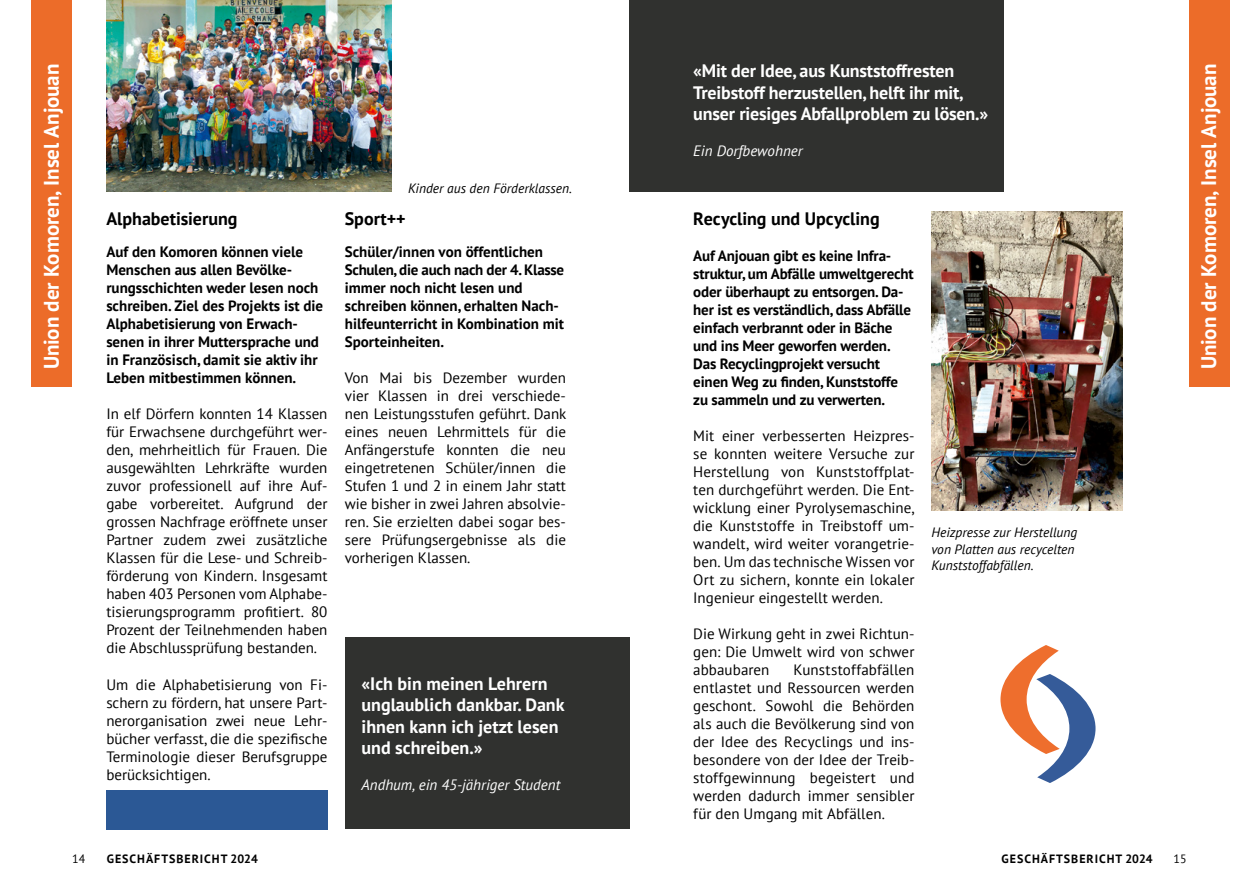
<style>
.page{position:relative;width:1259px;height:893px;background:#fff}
.page>*{position:absolute;margin:0;border:0;box-sizing:border-box;transform-origin:0 0}
.t1{font:700 21px "PT Sans";letter-spacing:-.005em;color:#fff}
.t2{font:700 18px/21.6px "PT Sans";letter-spacing:-.01em;color:#fff}
.t3{font:700 18px "PT Sans";color:#000}
.t4{font:15px/18px "PT Sans";color:#000;text-align:justify}
.t5{font:700 15px/18px "PT Sans";color:#000}
.t6{font:italic 15px "PT Sans";color:#fff}
.t7{font:italic 13.5px/16.2px "PT Sans";color:#000}
.t8{font:700 12px "PT Sans";letter-spacing:.08em;color:#000}
.t9{font:12px "PT Sans";color:#000}
</style>
<div class="page">
<div style="left:31px;top:0;width:40px;height:386px;background:#ec6c29"></div>
<img style="left:106px;top:0;width:285px;height:192px">
<div style="left:1188px;top:0;width:41px;height:386px;background:#ec6c29"></div>
<div style="left:344px;top:637px;width:285px;height:192px;background:#30312f"></div>
<div style="left:629px;top:0;width:374px;height:192px;background:#30312f"></div>
<div style="left:106px;top:790px;width:221px;height:39px;background:#2b5895"></div>
<img style="left:931px;top:212px;width:191px;height:298px">
<svg style="left:1000px;top:645px;width:95px;height:138px"></svg>
<h1 class="t1" style="left:37px;top:369px;width:307px;rotate:-90deg">Union der Komoren, Insel Anjouan</h1>
<p class="t3" style="left:106px;top:207px;width:133px">Alphabetisierung</p>
<p class="t5" style="left:106px;top:243px;width:218px">Auf den Komoren können viele<br>Menschen aus allen Bevölke&shy;rungsschichten weder lesen noch schreiben. Ziel des Projekts ist die<br>Alphabetisierung von Erwach&shy;senen in ihrer Muttersprache und in Französisch, damit sie aktiv ihr<br>Leben mitbestimmen können.</p>
<p class="t4" style="left:106px;top:405px;width:223px">In elf Dörfern konnten 14 Klassen für Erwachsene durchgeführt wer&shy;den, mehrheitlich für Frauen. Die ausgewählten Lehrkräfte wurden zuvor professionell auf ihre Auf&shy;gabe vorbereitet. Aufgrund der grossen Nachfrage eröffnete unser Partner zudem zwei zusätzliche Klassen für die Lese- und Schreib&shy;förderung von Kindern. Insgesamt haben 403 Personen vom Alphabe&shy;tisierungsprogramm profitiert. 80<br>Prozent der Teilnehmenden haben die Abschlussprüfung bestanden.</p>
<p class="t4" style="left:106px;top:675px;width:223px">Um die Alphabetisierung von Fi&shy;schern zu fördern, hat unsere Part&shy;nerorganisation zwei neue Lehr&shy;bücher verfasst, die die spezifische Terminologie dieser Berufsgruppe berücksichtigen.</p>
<p class="t7" style="left:408px;top:180px;width:165px">Kinder aus den Förderklassen.</p>
<p class="t3" style="left:345px;top:207px;width:62px">Sport++</p>
<p class="t5" style="left:345px;top:243px;width:221px">Schüler/innen von öffentlichen<br>Schulen, die auch nach der 4. Klasse immer noch nicht lesen und schreiben können, erhalten Nach&shy;hilfeunterricht in Kombination mit<br>Sporteinheiten.</p>
<p class="t4" style="left:345px;top:369px;width:223px">Von Mai bis Dezember wurden vier Klassen in drei verschiede&shy;nen Leistungsstufen geführt. Dank eines neuen Lehrmittels für die Anfängerstufe konnten die neu eingetretenen Schüler/innen die Stufen 1 und 2 in einem Jahr statt wie bisher in zwei Jahren absolvie&shy;ren. Sie erzielten dabei sogar bes&shy;sere Prüfungsergebnisse als die vorherigen Klassen.</p>
<p class="t2" style="left:361px;top:672px;width:205px">«Ich bin meinen Lehrern unglaublich dankbar. Dank ihnen kann ich jetzt lesen und schreiben.»</p>
<p class="t6" style="left:361px;top:775px;width:200px">Andhum, ein 45-jähriger Student</p>
<p class="t2" style="left:693px;top:60px;width:296px">«Mit der Idee, aus Kunststoffresten<br>Treibstoff herzustellen, helft ihr mit, unser riesiges Abfallproblem zu lösen.»</p>
<p class="t6" style="left:693px;top:142px;width:111px">Ein Dorfbewohner</p>
<p class="t3" style="left:693px;top:207px;width:188px">Recycling und Upcycling</p>
<p class="t5" style="left:693px;top:246px;width:222px">Auf Anjouan gibt es keine Infra&shy;struktur, um Abfälle umweltgerecht oder überhaupt zu entsorgen. Da&shy;her ist es verständlich, dass Abfälle einfach verbrannt oder in Bäche und ins Meer geworfen werden.<br>Das Recyclingprojekt versucht einen Weg zu finden, Kunststoffe zu sammeln und zu verwerten.</p>
<p class="t4" style="left:693px;top:426px;width:223px">Mit einer verbesserten Heizpres&shy;se konnten weitere Versuche zur Herstellung von Kunststoffplat&shy;ten durchgeführt werden. Die Ent&shy;wicklung einer Pyrolysemaschine, die Kunststoffe in Treibstoff um&shy;wandelt, wird weiter vorangetrie&shy;ben. Um das technische Wissen vor Ort zu sichern, konnte ein lokaler Ingenieur eingestellt werden.</p>
<p class="t4" style="left:693px;top:624px;width:223px">Die Wirkung geht in zwei Richtun&shy;gen: Die Umwelt wird von schwer abbaubaren</p>
<p class="t4" style="left:693px;top:660px;width:223px;text-indent:100px">Kunststoffabfällen entlastet und Ressourcen werden geschont. Sowohl die Behörden als auch die Bevölkerung sind von der Idee des Recyclings und ins&shy;besondere von der Idee der Treib&shy;stoffgewinnung begeistert und werden dadurch immer sensibler für den Umgang mit Abfällen.</p>
<p class="t7" style="left:931px;top:524px;width:147px">Heizpresse zur Herstellung von Platten aus recycelten<br>Kunststoffabfällen.</p>
<p class="t9" style="left:72px;top:851px;width:15px">14</p>
<p class="t8" style="left:107px;top:850px;width:152px">GESCHÄFTSBERICHT 2024</p>
<p class="t8" style="left:1001px;top:850px;width:152px">GESCHÄFTSBERICHT 2024</p>
<p class="t9" style="left:1173px;top:851px;width:15px">15</p>
<h1 class="t1" style="left:1195px;top:369px;width:307px;rotate:-90deg">Union der Komoren, Insel Anjouan</h1>
</div>
